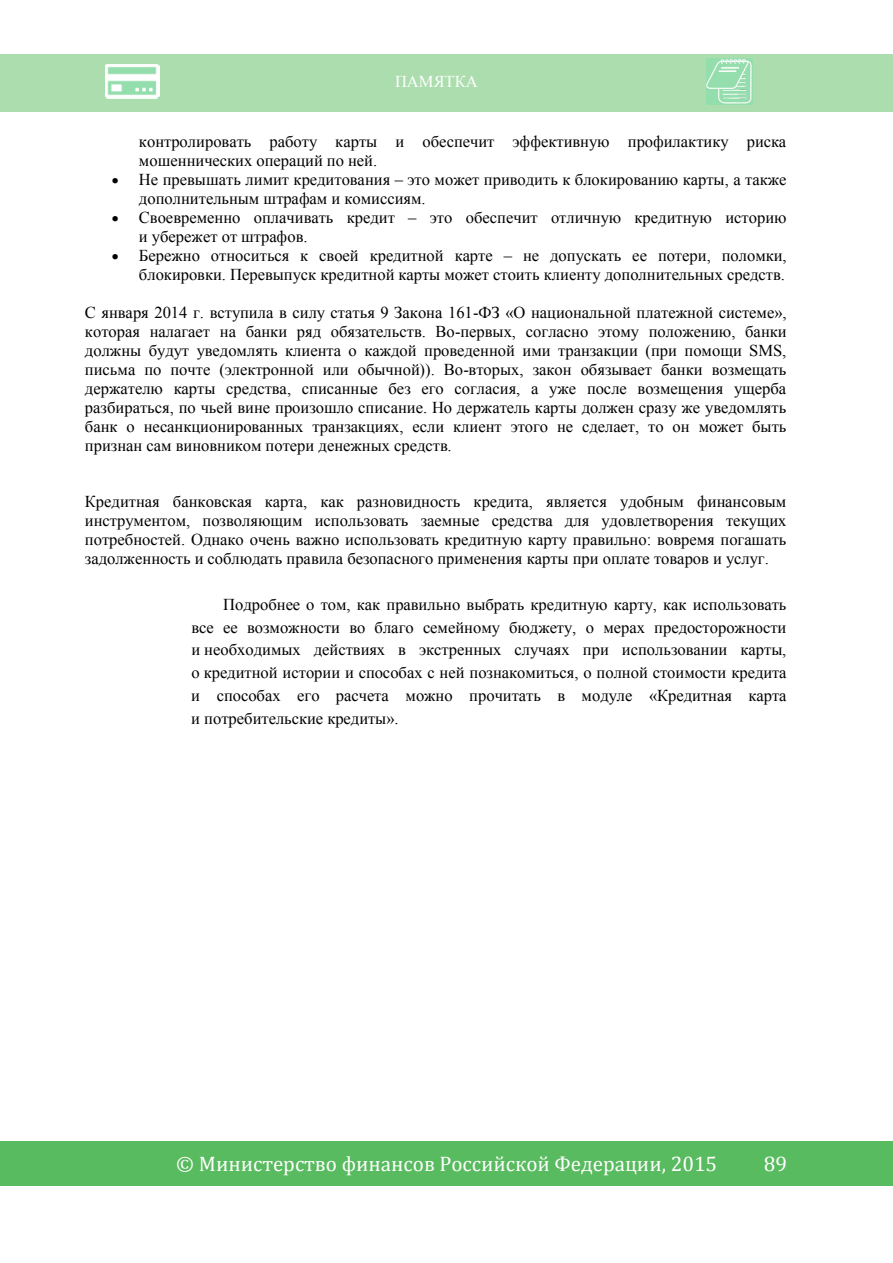
<style>
.page{position:relative;width:893px;height:1263px;background:#fff}
.page>*{position:absolute;margin:0;border:0;box-sizing:border-box;transform-origin:0 0}
.t1{font:21px "Cambria";color:#fff}
.t2{font:16.5px/19px "Times New Roman";color:#000}
.t3{font:16.5px "Times New Roman";color:#fff}
.s1{font-style:inherit}
</style>
<div class="page">
<div style="left:0;top:54px;width:202px;height:58px;background:#acddae"></div>
<div style="left:202px;top:54px;width:468px;height:58px;background:#acddae"></div>
<div style="left:674px;top:58px;width:219px;height:49px;background:#acddae"></div>
<hr style="left:670px;top:54px;width:223px;height:4px;background:#acddae">
<div style="left:670px;top:107px;width:223px;height:5px;background:#acddae"></div>
<div style="left:0;top:1142px;width:893px;height:44px;background:#59bb5f"></div>
<img style="left:105px;top:64px;width:54px;height:34px">
<img style="left:706px;top:59px;width:47px;height:45px">
<p class="t3" style="left:395px;top:70px;width:84px">ПАМЯТКА</p>
<p class="t2" style="left:139px;top:132px;width:649px">контролировать работу карты и обеспечит эффективную профилактику риска мошеннических операций по ней.</p>
<p class="t2" style="left:139px;top:170px;width:649px;text-indent:-27px">• Не превышать лимит кредитования – это может приводить к блокированию карты, а также дополнительным штрафам и комиссиям.</p>
<p class="t2" style="left:139px;top:208px;width:649px;text-indent:-27px">• Своевременно оплачивать кредит – это обеспечит отличную кредитную историю и убережет от штрафов.</p>
<p class="t2" style="left:112px;top:246px;width:676px;text-align:right">• Бережно относиться к своей кредитной карте – не допускать ее потери, поломки, блокировки. Перевыпуск кредитной карты может стоить клиенту дополнительных средств.</p>
<p class="t2" style="left:85px;top:303px;width:703px;text-align:justify">С января 2014 г<span class="s1">.</span> вступила в силу статья 9 Закона 161<span class="s1">-</span>ФЗ «О национальной платежной системе», которая налагает на банки ряд обязательств. Во<span class="s1">-</span>первых, согласно этому положению, банки должны будут уведомлять клиента о каждой проведенной ими транзакции (при помощи SMS, письма по почте (электронной или обычной)). Во<span class="s1">-</span>вторых, закон обязывает банки возмещать держателю карты средства, списанные без его согласия, а уже после возмещения ущерба разбираться, по чьей вине произошло списание. Но держатель карты должен сразу же уведомлять банк о несанкционированных транзакциях, если клиент этого не сделает, то он может быть признан сам виновником потери денежных средств.</p>
<p class="t2" style="left:85px;top:492px;width:703px;text-align:justify">Кредитная банковская карта, как разновидность кредита, является удобным финансовым инструментом, позволяющим использовать заемные средства для удовлетворения текущих потребностей. Однако очень важно использовать кредитную карту правильно: вовремя погашать задолженность и соблюдать правила безопасного применения карты при оплате товаров и услуг.</p>
<p class="t2" style="left:191px;top:593px;width:597px;line-height:22.8px;text-align:justify;text-indent:32px">Подробнее о том, как правильно выбрать кредитную карту, как использовать все ее возможности во благо семейному бюджету, о мерах предосторожности и необходимых действиях в экстренных случаях при использовании карты, о кредитной истории и способах с ней познакомиться, о полной стоимости кредита и способах его расчета можно прочитать в модуле «Кредитная карта и потребительские кредиты»<span class="s1">.</span></p>
<p class="t1" style="left:176px;top:1151px;width:542px">© Министерство финансов Российской Федерации, 2015</p>
<p class="t1" style="left:764px;top:1151px;width:25px">89</p>
</div>
